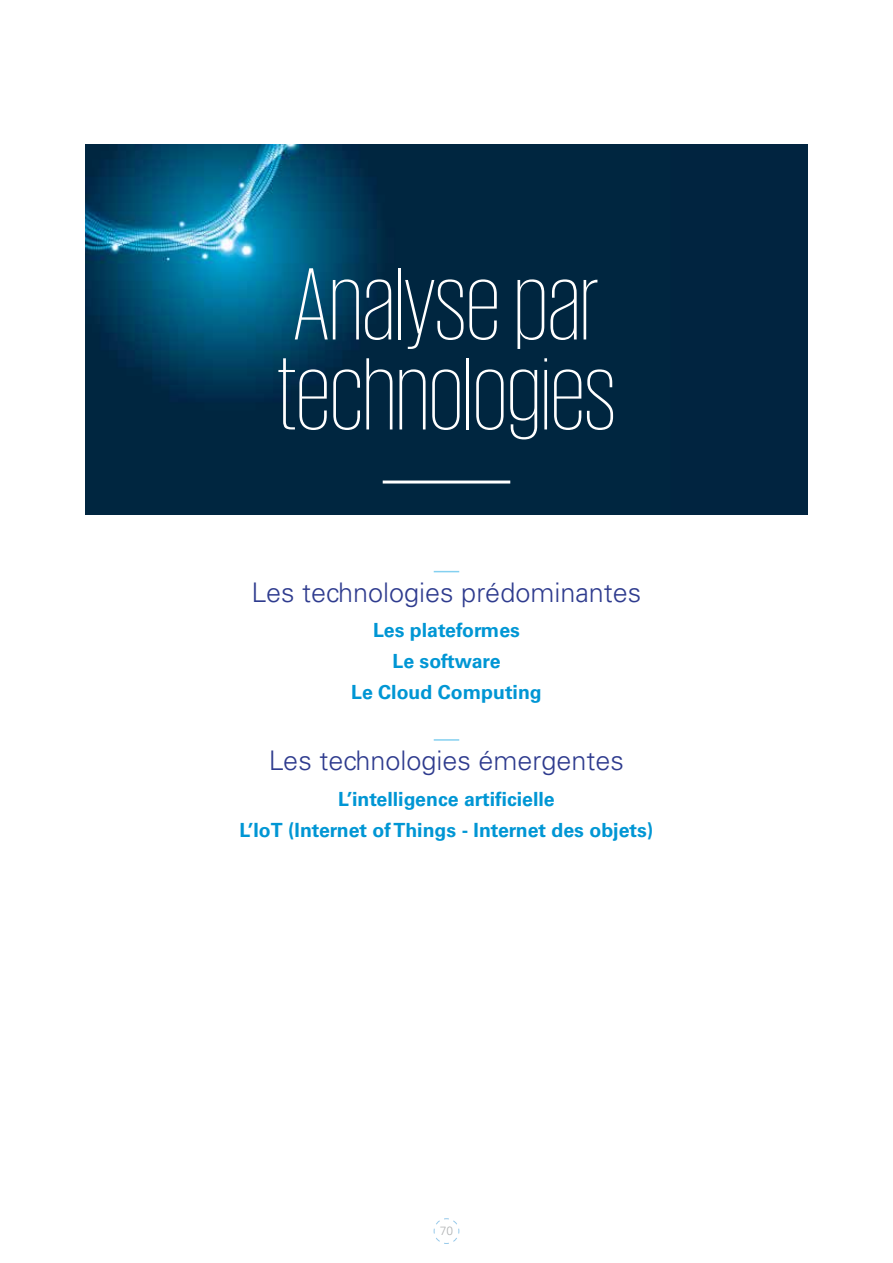
<style>
.page{position:relative;width:893px;height:1263px;background:#fff}
.page>*{position:absolute;margin:0;border:0;box-sizing:border-box;transform-origin:0 0}
.t1{font:200 105px/90px "KPMG App";color:#fff}
.t2{font:300 27px "Univers LT Std";color:#2e3b8e}
.t3{font:700 19.5px/31px "Univers LT Std";color:#0096d4;text-align:center}
.t4{font:300 12px "Univers LT Std";color:#b1b3b4}
</style>
<div class="page">
<svg style="left:433px;top:1218px;width:27px;height:26px"></svg>
<img style="left:85px;top:145px;width:723px;height:369px">
<hr style="left:383px;top:480px;width:127px;height:3px;background:#fff">
<svg style="left:434px;top:571px;width:25px;height:1px"></svg>
<hr style="left:434px;top:739px;width:25px;height:2px;background:#84d0f0">
<h1 class="t1" style="left:277px;top:257px;width:341px">Analyse par technologies</h1>
<h2 class="t2" style="left:252px;top:576px;width:391px">Les technologies prédominantes</h2>
<p class="t3" style="left:351px;top:615px;width:192px">Les plateformes<br>Le software<br>Le Cloud Computing</p>
<h2 class="t2" style="left:269px;top:745px;width:357px">Les technologies émergentes</h2>
<p class="t3" style="left:240px;top:783px;width:415px">L’intelligence artificielle<br>L’IoT (Internet of Things - Internet des objets)</p>
<p class="t4" style="left:440px;top:1223px;width:15px">70</p>
</div>
